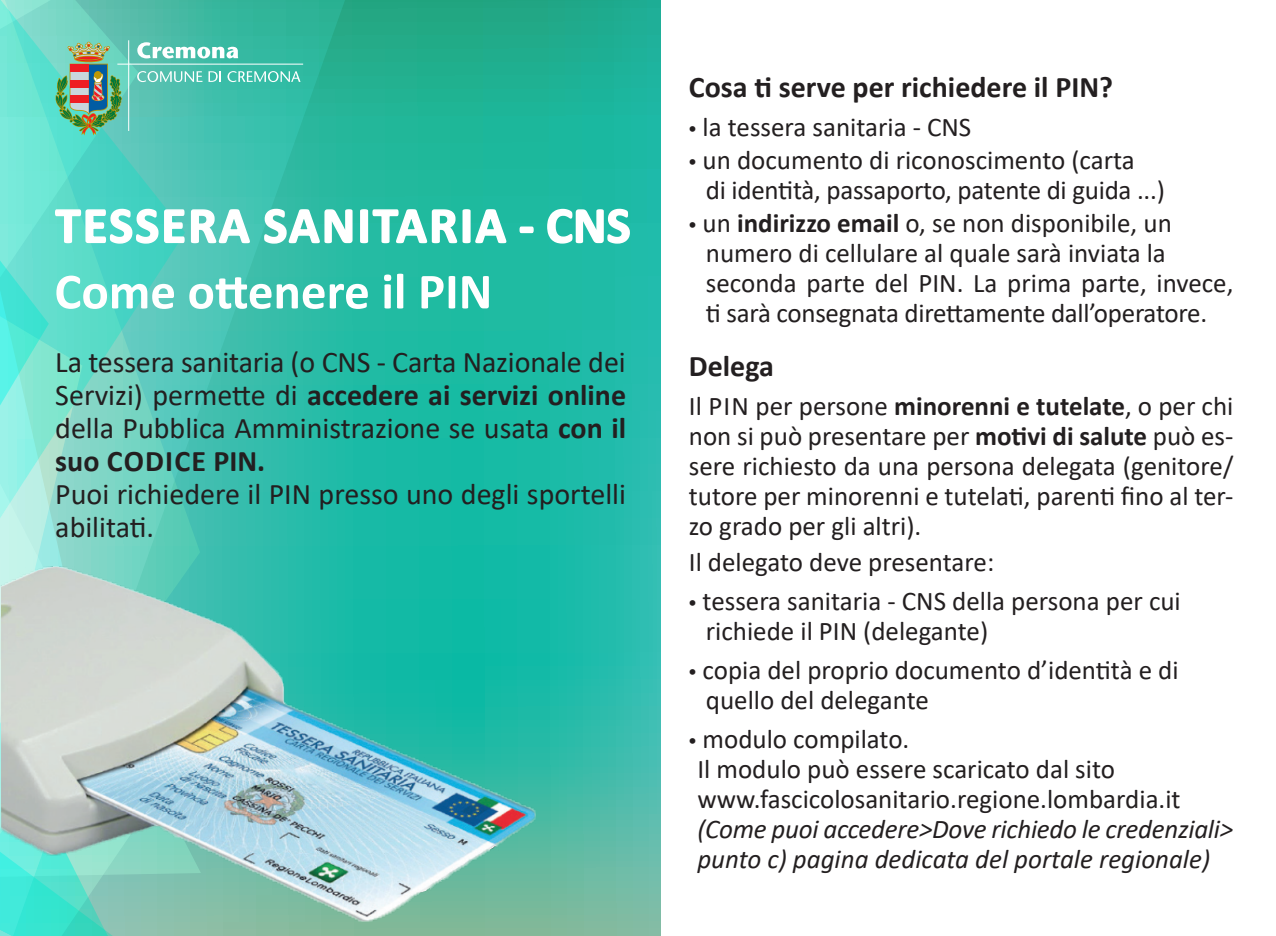
<style>
.page{position:relative;width:1276px;height:936px;background:#fff}
.page>*{position:absolute;margin:0;border:0;box-sizing:border-box;transform-origin:0 0}
.t1{font:700 51px "Calibri";letter-spacing:.04em;color:#fff}
.t2{font:700 51px "Calibri";color:#fff}
.t3{font:30px/33px "Calibri";color:#231f20;text-align:justify}
.t4{font:700 30px "Calibri";color:#231f20}
.t5{font:27px/30px "Calibri";color:#231f20}
.t6{font:italic 27px "Calibri";letter-spacing:-.01em;color:#231f20}
.s1{font-weight:700}
.s2{font-family:"Myriad Pro"}
</style>
<div class="page">
<svg style="left:366px;top:0;width:294px;height:935px;background:#2ab9a4"></svg>
<svg style="left:201px;top:474px;width:165px;height:461px;background:#30bbaa"></svg>
<svg style="left:0;top:921px;width:311px;height:14px;background:#70c9b2"></svg>
<svg style="left:0;top:474px;width:200px;height:92px;background:#84dacb"></svg>
<svg style="left:0;top:0;width:508px;height:474px;background:#45c4b0"></svg>
<svg style="left:518px;top:226px;width:17px;height:8px"></svg>
<svg style="left:546px;top:208px;width:85px;height:36px;background:#50c9b8"></svg>
<img style="left:0;top:566px;width:535px;height:355px">
<p class="t1" style="left:55px;top:189px;width:577px">TESSERA SANITARIA - CNS</p>
<p class="t2" style="left:54px;top:255px;width:439px">Come ottenere il PIN</p>
<p class="t3" style="left:55px;top:344px;width:572px">La tessera sanitaria (o CNS - Carta Nazionale dei Servizi) permette di <span class="s1">accedere ai servizi online </span>della Pubblica Amministrazione se usata <span class="s1">con il suo CODICE PIN.</span></p>
<p class="t3" style="left:55px;top:476px;width:572px">Puoi richiedere il PIN presso uno degli sportelli abilitati.</p>
<p class="t4" style="left:689px;top:65px;width:426px">Cosa ti serve per richiedere il PIN?</p>
<p class="t5" style="left:689px;top:111px;width:284px"><span class="s2">•</span> la tessera sanitaria - CNS</p>
<p class="t5" style="left:689px;top:144px;width:447px"><span class="s2">•</span> un documento di riconoscimento (carta</p>
<p class="t5" style="left:706px;top:174px;width:460px">di identità, passaporto, patente di guida ...)</p>
<p class="t5" style="left:689px;top:207px;width:484px"><span class="s2">•</span> un <span class="s1">indirizzo email</span> o, se non disponibile, un</p>
<p class="t5" style="left:706px;top:237px;width:461px">numero di cellulare al quale sarà inviata la</p>
<p class="t5" style="left:706px;top:267px;width:529px">seconda parte del PIN. La prima parte, invece, ti sarà consegnata direttamente dall’operatore.</p>
<p class="t4" style="left:689px;top:344px;width:87px">Delega</p>
<p class="t5" style="left:689px;top:390px;width:546px;text-align:justify">Il PIN per persone <span class="s1">minorenni e tutelate</span>, o per chi non si può presentare per <span class="s1">motivi di salute</span> può es&shy;sere richiesto da una persona delegata (genitore/ tutore per minorenni e tutelati, parenti fino al ter&shy;zo grado per gli altri).</p>
<p class="t5" style="left:689px;top:546px;width:307px">Il delegato deve presentare:</p>
<p class="t5" style="left:689px;top:585px;width:493px"><span class="s2">•</span> tessera sanitaria - CNS della persona per cui</p>
<p class="t5" style="left:706px;top:615px;width:284px">richiede il PIN (delegante)</p>
<p class="t5" style="left:689px;top:654px;width:491px"><span class="s2">•</span> copia del proprio documento d’identità e di</p>
<p class="t5" style="left:706px;top:684px;width:224px">quello del delegante</p>
<p class="t5" style="left:689px;top:723px;width:222px"><span class="s2">•</span> modulo compilato.</p>
<p class="t5" style="left:697px;top:753px;width:419px">Il modulo può essere scaricato dal sito</p>
<p class="t5" style="left:697px;top:783px;width:485px">www.fascicolosanitario.regione.lombardia.it</p>
<p class="t6" style="left:697px;top:810px;width:537px">(Come puoi accedere&gt;Dove richiedo le credenziali&gt;</p>
<p class="t6" style="left:697px;top:840px;width:514px">punto c) pagina dedicata del portale regionale)</p>
</div>
